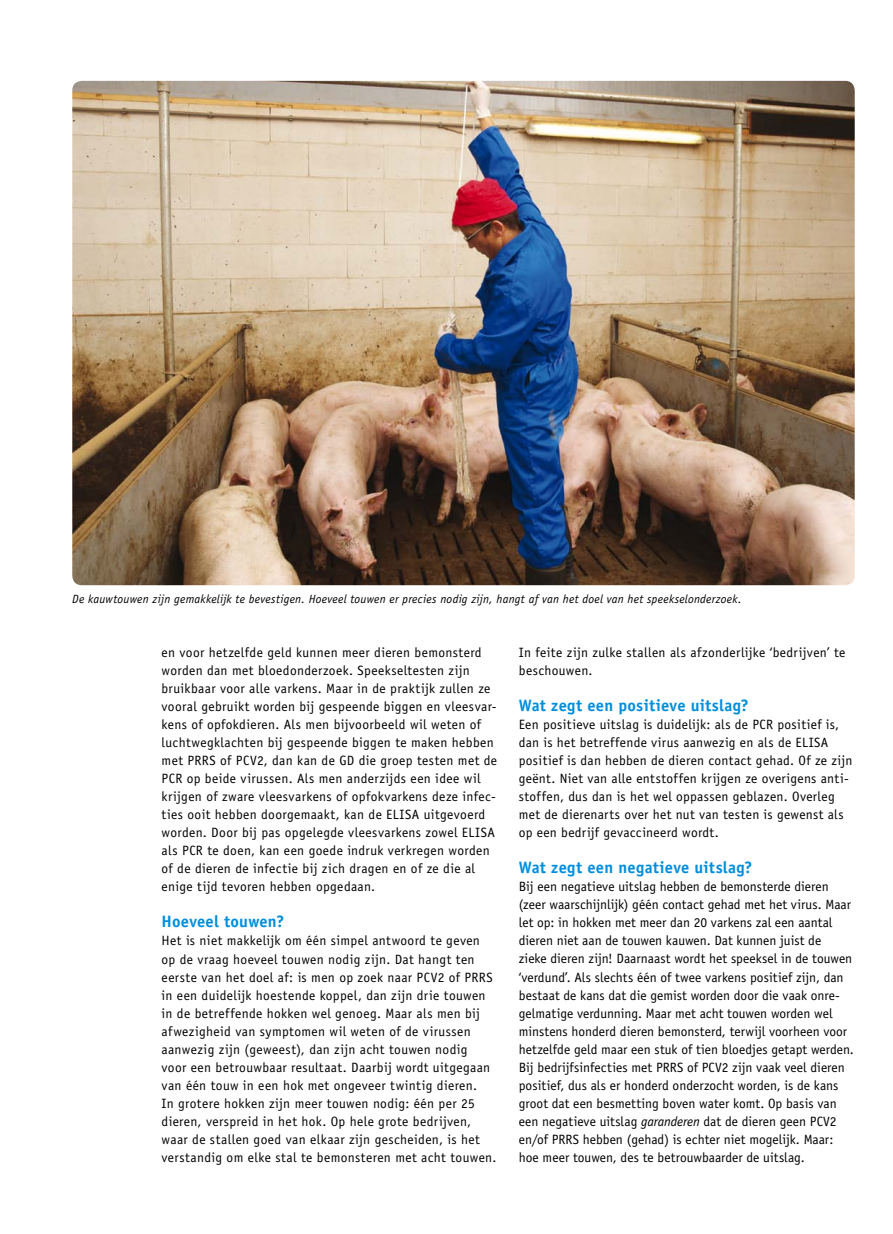
<style>
.page{position:relative;width:893px;height:1234px;background:#fff}
.page>*{position:absolute;margin:0;border:0;box-sizing:border-box;transform-origin:0 0}
.t1{font:700 16.5px "Officina Sans Std";letter-spacing:.015em;color:#008edb}
.t2{font:13.5px/18px "Officina Sans Std";letter-spacing:.02em;color:#000}
.t3{font:13.5px/18px "Officina Sans Std";color:#000}
.t4{font:italic 12px "Officina Sans Std";letter-spacing:.02em;color:#000}
.s1{font-style:italic}
</style>
<div class="page">
<img style="left:72px;top:81px;width:783px;height:504px">
<p class="t4" style="left:72px;top:592px;width:671px">De kauwtouwen zijn gemakkelijk te bevestigen. Hoeveel touwen er precies nodig zijn, hangt af van het doel van het speekselonderzoek.</p>
<p class="t2" style="left:162px;top:643px;width:337px">en voor hetzelfde geld kunnen meer dieren bemonsterd worden dan met bloedonderzoek. Speekseltesten zijn bruikbaar voor alle varkens. Maar in de praktijk zullen ze vooral gebruikt worden bij gespeende biggen en vleesvar&shy;kens of opfokdieren. Als men bijvoorbeeld wil weten of luchtwegklachten bij gespeende biggen te maken hebben met PRRS of PCV2, dan kan de GD die groep testen met de PCR op beide virussen. Als men anderzijds een idee wil krijgen of zware vleesvarkens of opfokvarkens deze infec&shy;ties ooit hebben doorgemaakt, kan de ELISA uitgevoerd worden. Door bij pas opgelegde vleesvarkens zowel ELISA als PCR te doen, kan een goede indruk verkregen worden of de dieren de infectie bij zich dragen en of ze die al enige tijd tevoren hebben opgedaan.</p>
<p class="t1" style="left:162px;top:911px;width:124px">H oeveel touwen?</p>
<p class="t2" style="left:162px;top:931px;width:336px">Het is niet makkelijk om één simpel antwoord te geven op de vraag hoeveel touwen nodig zijn. Dat hangt ten eerste van het doel af: is men op zoek naar PCV2 of PRRS in een duidelijk hoestende koppel, dan zijn drie touwen in de betreffende hokken wel genoeg. Maar als men bij afwezigheid van symptomen wil weten of de virussen aanwezig zijn (geweest), dan zijn acht touwen nodig<br>voor een betrouwbaar resultaat. Daarbij wordt uitgegaan van één touw in een hok met ongeveer twintig dieren.<br>In grotere hokken zijn meer touwen nodig: één per 25 dieren, verspreid in het hok. Op hele grote bedrijven, waar de stallen goed van elkaar zijn gescheiden, is het verstandig om elke stal te bemonsteren met acht touwen.</p>
<p class="t2" style="left:519px;top:643px;width:328px">In feite zijn zulke stallen als afzonderlijke ‘bedrijven’ te beschouwen.</p>
<p class="t1" style="left:519px;top:695px;width:232px">Wat zegt een positieve uitslag?</p>
<p class="t2" style="left:519px;top:715px;width:335px">Een positieve uitslag is duidelijk: als de PCR positief is, dan is het betreffende virus aanwezig en als de ELISA positief is dan hebben de dieren contact gehad. Of ze zijn geënt. Niet van alle entstoffen krijgen ze overigens anti&shy;stoffen, dus dan is het wel oppassen geblazen. Overleg met de dierenarts over het nut van testen is gewenst als op een bedrijf gevaccineerd wordt.</p>
<p class="t1" style="left:519px;top:857px;width:235px">Wat zegt een negatieve uitslag?</p>
<p class="t3" style="left:519px;top:877px;width:337px">Bij een negatieve uitslag hebben de bemonsterde dieren (zeer waarschijnlijk) géén contact gehad met het virus. Maar let op: in hokken met meer dan 20 varkens zal een aantal dieren niet aan de touwen kauwen. Dat kunnen juist de<br>zieke dieren zijn! Daarnaast wordt het speeksel in de touwen ‘verdund’. Als slechts één of twee varkens positief zijn, dan bestaat de kans dat die gemist worden door die vaak onre&shy;gelmatige verdunning. Maar met acht touwen worden wel minstens honderd dieren bemonsterd, terwijl voorheen voor hetzelfde geld maar een stuk of tien bloedjes getapt werden.<br>Bij bedrijfsinfecties met PRRS of PCV2 zijn vaak veel dieren positief, dus als er honderd onderzocht worden, is de kans groot dat een besmetting boven water komt. Op basis van een negatieve uitslag <span class="s1">garanderen</span> dat de dieren geen PCV2 en/of PRRS hebben (gehad) is echter niet mogelijk. Maar: hoe meer touwen, des te betrouwbaarder de uitslag.</p>
</div>
